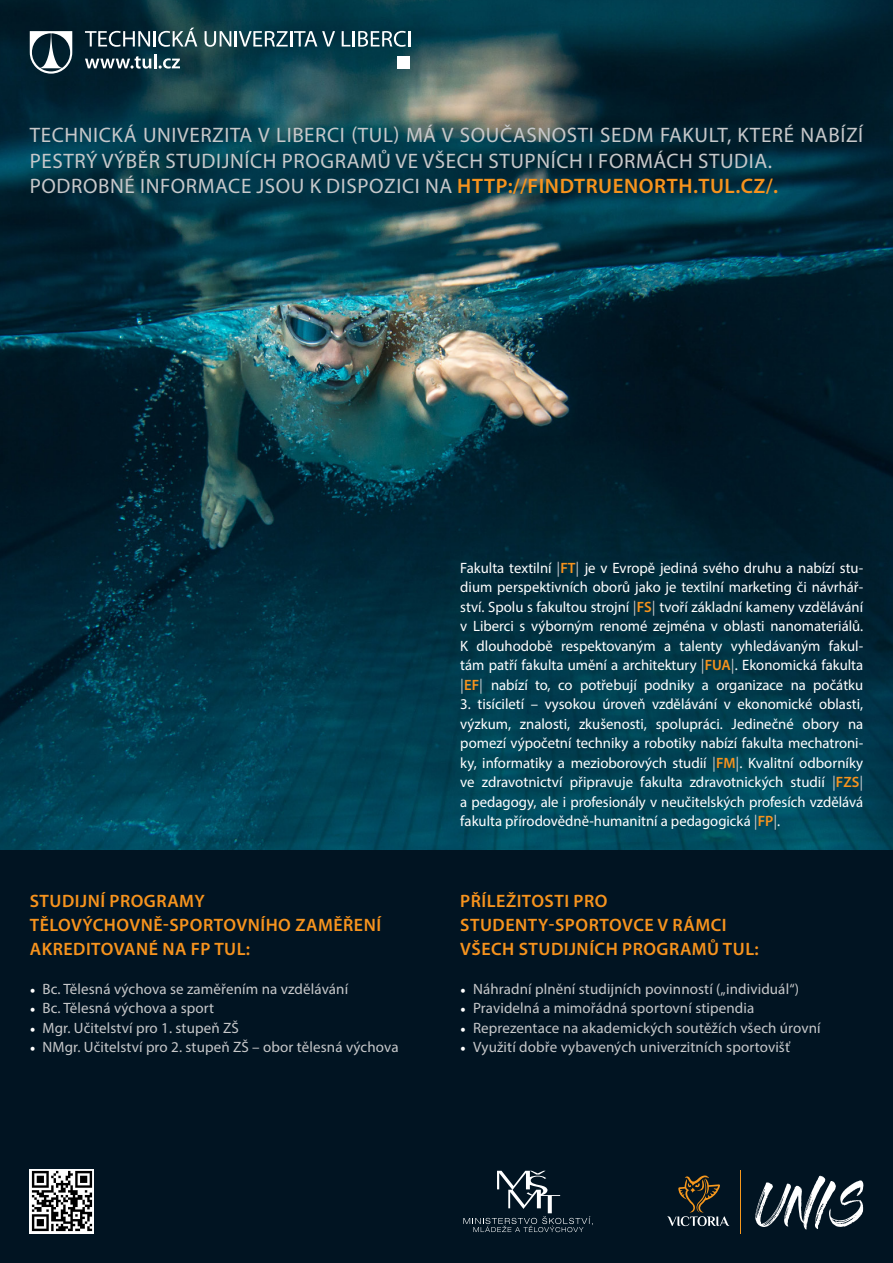
<style>
.page{position:relative;width:893px;height:1263px;background:#fff}
.page>*{position:absolute;margin:0;border:0;box-sizing:border-box;transform-origin:0 0}
.t1{font:21px/25.5px "Myriad Pro";letter-spacing:.03em;color:#c7c8ca}
.t2{font:600 18px "Myriad Pro";letter-spacing:.03em;color:#f7931d}
.t3{font:15px/19.5px "Myriad Pro";color:#fff;text-align:justify}
.t4{font:15px "Myriad Pro";letter-spacing:.01em;color:#c7c8ca}
.s1{font-weight:600;color:#f7931d}
.s2{font-family:"Minion Pro";color:#fff}
.s3{font-family:"Minion Pro";color:#d1d2d4}
</style>
<div class="page">
<img style="left:0;top:0;width:893px;height:850px">
<div style="left:0;top:850px;width:893px;height:413px;background:#011422"></div>
<svg style="left:30px;top:31px;width:42px;height:43px"></svg>
<svg style="left:85px;top:54px;width:95px;height:15px"></svg>
<svg style="left:85px;top:28px;width:112px;height:19px;background:#4a636b"></svg>
<svg style="left:205px;top:31px;width:130px;height:16px"></svg>
<svg style="left:342px;top:31px;width:68px;height:16px"></svg>
<div style="left:397px;top:56px;width:13px;height:12px;background:#fff"></div>
<svg style="left:755px;top:1176px;width:108px;height:53px"></svg>
<svg style="left:667px;top:1175px;width:62px;height:51px"></svg>
<hr style="left:740px;top:1170px;width:1px;height:63px;background:#f7981d">
<svg style="left:463px;top:1171px;width:130px;height:61px"></svg>
<img style="left:30px;top:1169px;width:64px;height:64px">
<p class="t1" style="left:30px;top:122px;width:835px">TECHNICKÁ UNIVERZITA V LIBERCI (TUL) MÁ V SOUČASNOSTI SEDM FAKULT, KTERÉ NABÍZÍ<br>PESTRÝ VÝBĚR STUDIJNÍCH PROGRAMŮ VE VŠECH STUPNÍCH I FORMÁCH STUDIA.</p>
<p class="t1" style="left:30px;top:173px;width:750px">PODROBNÉ INFORMACE JSOU K DISPOZICI NA <span class="s1">HTTP://FINDTRUENORTH.TUL.CZ/.</span></p>
<p class="t2" style="left:30px;top:889px;width:177px">STUDIJNÍ PROGRAMY</p>
<p class="t2" style="left:30px;top:913px;width:353px">TĚLOVÝCHOVNĚ-SPORTOVNÍHO ZAMĚŘENÍ</p>
<p class="t2" style="left:30px;top:937px;width:222px">AKREDITOVANÉ NA FP TUL:</p>
<p class="t4" style="left:30px;top:979px;width:320px"><span class="s2">•</span> Bc. Tělesná výchova se zaměřením na vzdělávání</p>
<p class="t4" style="left:30px;top:999px;width:186px"><span class="s2">•</span> Bc. Tělesná výchova a sport</p>
<p class="t4" style="left:30px;top:1018px;width:211px"><span class="s2">•</span> Mgr. Učitelství pro 1. stupeň ZŠ</p>
<p class="t4" style="left:30px;top:1038px;width:370px"><span class="s2">•</span> NMgr. Učitelství pro 2. stupeň ZŠ – obor tělesná výchova</p>
<p class="t3" style="left:460px;top:557px;width:404px">Fakulta textilní <span class="s3">|</span><span class="s1">FT</span><span class="s3">|</span> je v Evropě jediná svého druhu a nabízí stu&shy;dium perspektivních oborů jako je textilní marketing či návrhář&shy;ství. Spolu s fakultou strojní <span class="s3">|</span><span class="s1">FS</span><span class="s3">|</span> tvoří základní kameny vzdělávání v Liberci s výborným renomé zejména v oblasti nanomateriálů.<br>K dlouhodobě respektovaným a talenty vyhledávaným fakul&shy;tám patří fakulta umění a architektury <span class="s3">|</span><span class="s1">FUA</span><span class="s3">|</span>. Ekonomická fakulta <span class="s3">|</span><span class="s1">EF</span><span class="s3">|</span> nabízí to, co potřebují podniky a organizace na počátku</p>
<p class="t3" style="left:460px;top:694px;width:404px">3. tisíciletí – vysokou úroveň vzdělávání v ekonomické oblasti, výzkum, znalosti, zkušenosti, spolupráci. Jedinečné obory na pomezí výpočetní techniky a robotiky nabízí fakulta mechatroni&shy;ky, informatiky a mezioborových studií <span class="s3">|</span><span class="s1">FM</span><span class="s3">|</span>. Kvalitní odborníky ve zdravotnictví připravuje fakulta zdravotnických studií <span class="s3">|</span><span class="s1">FZS</span><span class="s3">| </span>a pedagogy, ale i profesionály v neučitelských profesích vzdělává fakulta přírodovědně-humanitní a pedagogická <span class="s3">|</span><span class="s1">FP</span><span class="s3">|</span>.</p>
<p class="t2" style="left:460px;top:889px;width:149px">PŘÍLEŽITOSTI PRO</p>
<p class="t2" style="left:460px;top:913px;width:268px">STUDENTY-SPORTOVCE V RÁMCI</p>
<p class="t2" style="left:460px;top:937px;width:300px">VŠECH STUDIJNÍCH PROGRAMŮ TUL:</p>
<p class="t4" style="left:460px;top:979px;width:340px"><span class="s2">•</span> Náhradní plnění studijních povinností („individuál“)</p>
<p class="t4" style="left:460px;top:999px;width:295px"><span class="s2">•</span> Pravidelná a mimořádná sportovní stipendia</p>
<p class="t4" style="left:460px;top:1018px;width:362px"><span class="s2">•</span> Reprezentace na akademických soutěžích všech úrovní</p>
<p class="t4" style="left:460px;top:1038px;width:331px"><span class="s2">•</span> Využití dobře vybavených univerzitních sportovišť</p>
</div>
